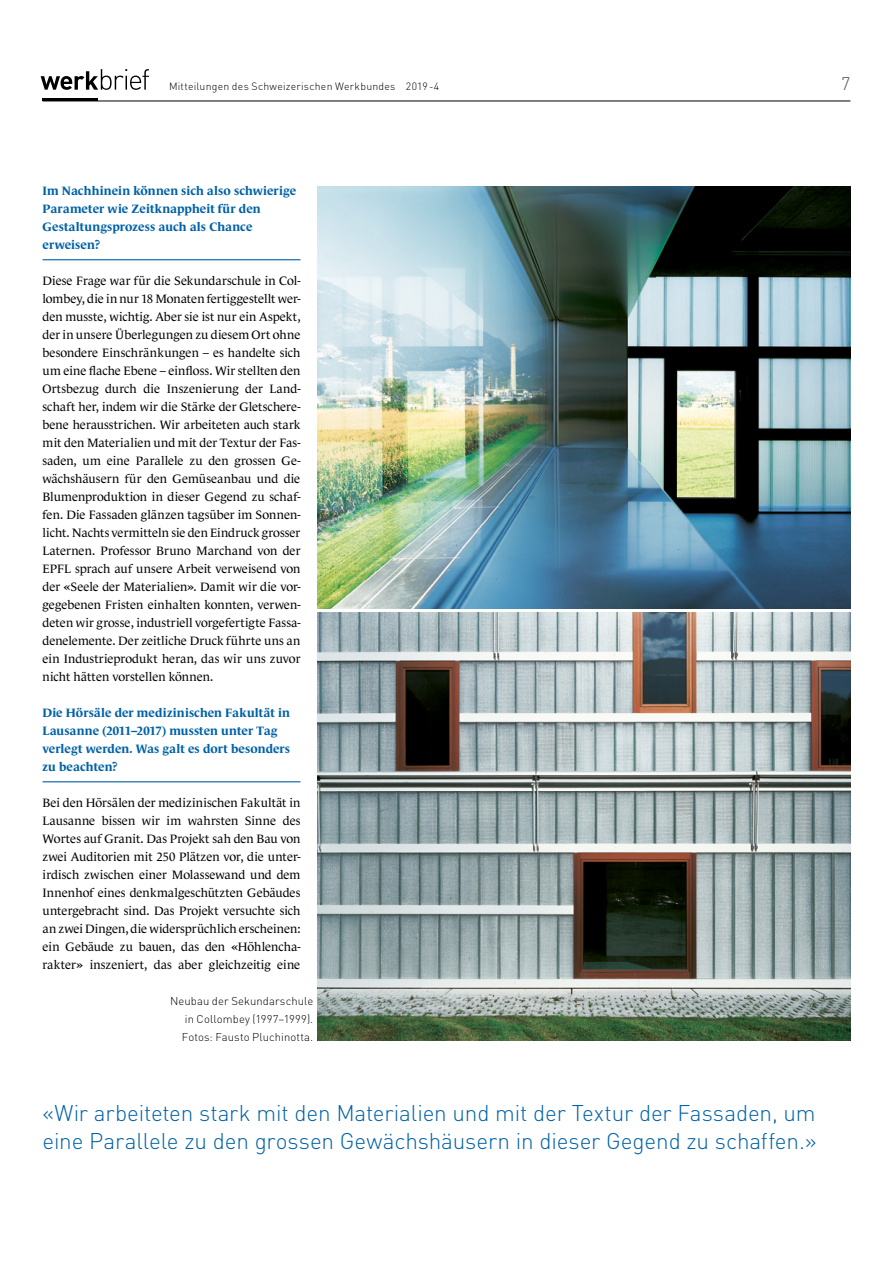
<style>
.page{position:relative;width:893px;height:1263px;background:#fff}
.page>*{position:absolute;margin:0;border:0;box-sizing:border-box;transform-origin:0 0}
.t1{font:300 22.5px/28.5px "DINOT";letter-spacing:-.005em;color:#0062a7}
.t2{font:300 18px "DINOT";color:#57514d}
.t3{font:12.3px/18px "Le Monde Journal Std";color:#000;text-align:justify}
.t4{font:700 12.3px/18px "Le Monde Journal Std";letter-spacing:.005em;color:#0062a7}
.t5{font:300 11.25px/18px "DINOT";letter-spacing:.01em;color:#000;text-align:justify}
.t6{font:300 10.5px "DINOT";letter-spacing:.02em;color:#000}
</style>
<div class="page">
<hr style="left:43px;top:101px;width:807px;height:1px;background:#000">
<hr style="left:43px;top:99px;width:55px;height:2px;background:#000">
<svg style="left:41px;top:69px;width:108px;height:21px"></svg>
<img style="left:317px;top:186px;width:533px;height:423px">
<img style="left:317px;top:613px;width:533px;height:428px">
<hr style="left:43px;top:259px;width:257px;height:1px;background:#0062a7">
<hr style="left:43px;top:781px;width:257px;height:1px;background:#0062a7">
<p class="t6" style="left:169px;top:79px;width:272px">Mitteilungen des Schweizerischen Werkbundes 2019-4</p>
<h2 class="t2" style="left:841px;top:71px;width:11px">7</h2>
<p class="t4" style="left:43px;top:181px;width:255px">Im Nachhinein können sich also schwierige<br>Parameter wie Zeitknappheit für den<br>Gestaltungsprozess auch als Chance erweisen?</p>
<p class="t3" style="left:43px;top:271px;width:259px">Diese Frage war für die Sekundarschule in Col&shy;lombey, die in nur 18 Monaten fertiggestellt wer&shy;den musste, wichtig. Aber sie ist nur ein Aspekt, der in unsere Überlegungen zu diesem Ort ohne besondere Einschränkungen – es handelte sich um eine flache Ebene – einfloss. Wir stellten den Ortsbezug durch die Inszenierung der Land&shy;schaft her, indem wir die Stärke der Gletschere&shy;bene herausstrichen. Wir arbeiteten auch stark mit den Materialien und mit der Textur der Fas&shy;saden, um eine Parallele zu den grossen Ge&shy;wächshäusern für den Gemüseanbau und die Blumenproduktion in dieser Gegend zu schaf&shy;fen. Die Fassaden glänzen tagsüber im Sonnen&shy;licht. Nachts vermitteln sie den Eindruck grosser Laternen. Professor Bruno Marchand von der EPFL sprach auf unsere Arbeit verweisend von der «Seele der Materialien». Damit wir die vor&shy;gegebenen Fristen einhalten konnten, verwen&shy;deten wir grosse, industriell vorgefertigte Fassa&shy;denelemente. Der zeitliche Druck führte uns an ein Industrieprodukt heran, das wir uns zuvor nicht hätten vorstellen können.</p>
<p class="t4" style="left:43px;top:703px;width:249px">Die Hörsäle der medizinischen Fakultät in Lausanne (2011–2017) mussten unter Tag verlegt werden. Was galt es dort besonders zu beachten?</p>
<p class="t3" style="left:43px;top:793px;width:259px">Bei den Hörsälen der medizinischen Fakultät in Lausanne bissen wir im wahrsten Sinne des Wortes auf Granit. Das Projekt sah den Bau von zwei Auditorien mit 250 Plätzen vor, die unter&shy;irdisch zwischen einer Molassewand und dem Innenhof eines denkmalgeschützten Gebäudes untergebracht sind. Das Projekt versuchte sich an zwei Dingen, die widersprüchlich erscheinen: ein Gebäude zu bauen, das den «Höhlencha&shy;rakter» inszeniert, das aber gleichzeitig eine</p>
<p class="t5" style="left:182px;top:991px;width:133px;text-indent:-12px">Neubau der Sekundarschule in Collombey (1997–1999).<br>Fotos: Fausto Pluchinotta.</p>
<h1 class="t1" style="left:43px;top:1097px;width:776px">«Wir arbeiteten stark mit den Materialien und mit der Textur der Fassaden, um eine Parallele zu den grossen Gewächshäusern in dieser Gegend zu schaffen.»</h1>
</div>
